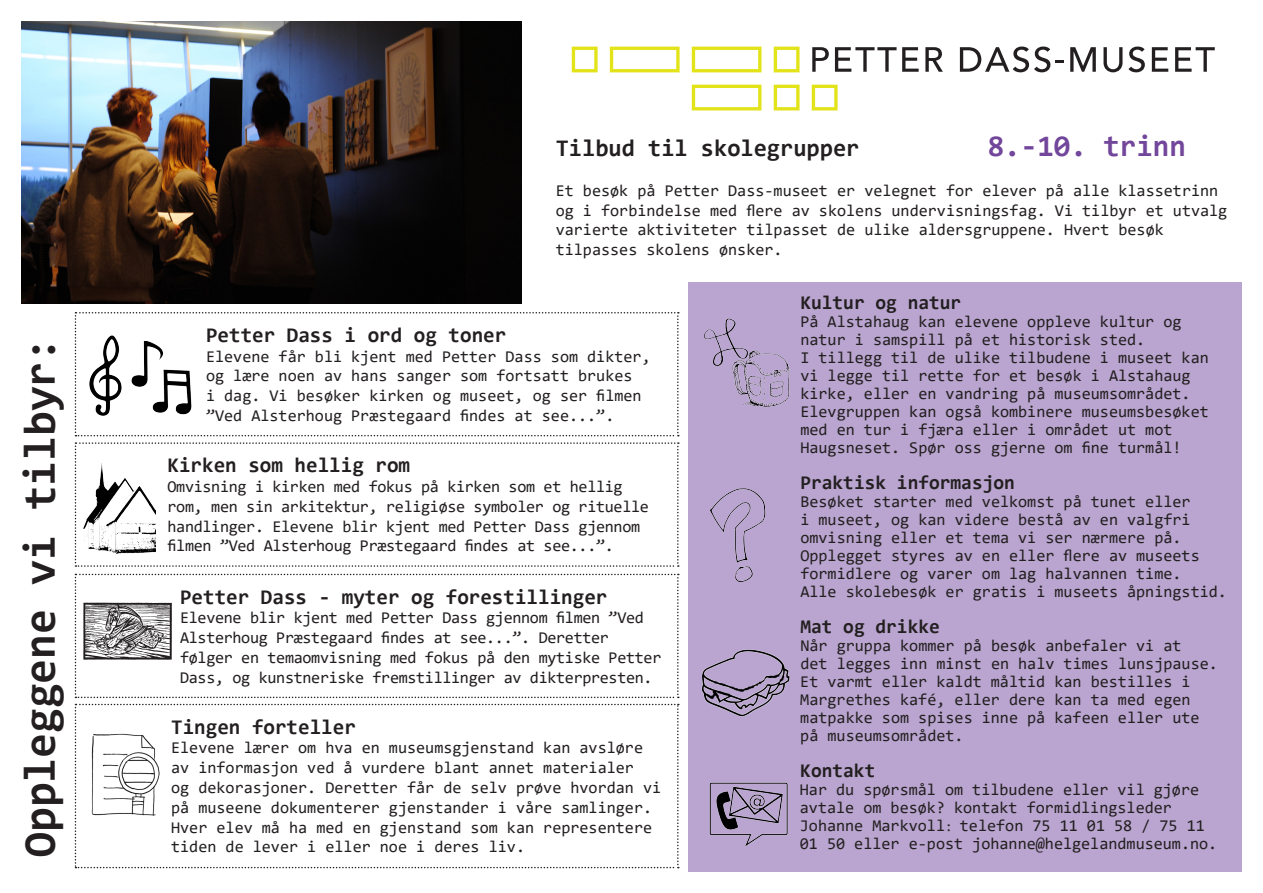
<style>
.page{position:relative;width:1263px;height:893px;background:#fff}
.page>*{position:absolute;margin:0;border:0;box-sizing:border-box;transform-origin:0 0}
.t1{font:700 45px "Consolas";color:#231f20}
.t2{font:700 30px "Consolas";color:#72469b}
.t3{font:700 24px "Consolas";color:#231f20}
.t4{font:700 21px "Consolas";color:#231f20}
.t5{font:700 19.5px "Consolas";color:#231f20}
.t6{font:16.5px/18px "Consolas";color:#231f20}
.t7{font:16.5px/19.8px "Consolas";letter-spacing:-.02em;color:#231f20}
.s1{font-size:13.5px}
</style>
<div class="page">
<svg style="left:75px;top:312px;width:604px;height:124px"></svg>
<img style="left:89px;top:335px;width:109px;height:81px">
<svg style="left:75px;top:704px;width:604px;height:164px"></svg>
<img style="left:89px;top:728px;width:74px;height:94px">
<img style="left:21px;top:21px;width:500px;height:282px">
<svg style="left:75px;top:442px;width:604px;height:125px"></svg>
<img style="left:84px;top:449px;width:71px;height:106px">
<svg style="left:812px;top:47px;width:17px;height:25px"></svg>
<svg style="left:835px;top:47px;width:61px;height:25px"></svg>
<svg style="left:902px;top:47px;width:17px;height:25px"></svg>
<svg style="left:925px;top:47px;width:18px;height:25px"></svg>
<svg style="left:960px;top:47px;width:104px;height:25px"></svg>
<svg style="left:1070px;top:47px;width:26px;height:25px"></svg>
<svg style="left:1103px;top:47px;width:19px;height:25px"></svg>
<svg style="left:1128px;top:47px;width:17px;height:25px"></svg>
<svg style="left:1152px;top:47px;width:16px;height:25px"></svg>
<svg style="left:1175px;top:47px;width:40px;height:25px"></svg>
<svg style="left:774px;top:47px;width:25px;height:25px"></svg>
<svg style="left:572px;top:47px;width:26px;height:25px"></svg>
<svg style="left:774px;top:85px;width:25px;height:25px"></svg>
<svg style="left:812px;top:85px;width:25px;height:25px"></svg>
<svg style="left:692px;top:85px;width:69px;height:25px"></svg>
<svg style="left:692px;top:47px;width:69px;height:25px"></svg>
<svg style="left:610px;top:47px;width:70px;height:25px"></svg>
<div style="left:688px;top:282px;width:554px;height:590px;background:#b9a5cf"></div>
<img style="left:701px;top:649px;width:89px;height:68px">
<img style="left:710px;top:488px;width:56px;height:94px">
<img style="left:704px;top:318px;width:86px;height:89px">
<img style="left:709px;top:782px;width:79px;height:64px">
<svg style="left:75px;top:574px;width:604px;height:124px"></svg>
<img style="left:84px;top:602px;width:88px;height:58px">
<p class="t1" style="left:11px;top:857px;width:521px;rotate:-90deg">Oppleggene vi tilbyr:</p>
<p class="t3" style="left:556px;top:133px;width:305px">Tilbud til skolegrupper</p>
<p class="t2" style="left:988px;top:127px;width:199px">8.-10. trinn</p>
<p class="t6" style="left:556px;top:180px;width:673px;line-height:19.8px">Et besøk på Petter Dass-museet er velegnet for elever på alle klassetrinn og i forbindelse med flere av skolens undervisningsfag. Vi tilbyr et utvalg varierte aktiviteter tilpasset de ulike aldersgruppene. Hvert besøk tilpasses skolens ønsker.</p>
<p class="t4" style="left:206px;top:321px;width:302px">Petter Dass i ord og toner</p>
<p class="t6" style="left:206px;top:346px;width:446px;line-height:19.8px">Elevene får bli kjent med Petter Dass som dikter, og lære noen av hans sanger som fortsatt brukes<br>i dag. Vi besøker kirken og museet, og ser filmen ”Ved Alsterhoug Præstegaard findes at see...”.</p>
<p class="t4" style="left:168px;top:452px;width:244px">Kirken som hellig rom</p>
<p class="t7" style="left:168px;top:476px;width:457px">Omvisning i kirken med fokus på kirken som et hellig</p>
<p class="t7" style="left:168px;top:496px;width:483px">rom, men sin arkitektur, religiøse symboler og rituelle handlinger. Elevene blir kjent med Petter Dass gjennom filmen ”Ved Alsterhoug Præstegaard findes at see...”.</p>
<p class="t4" style="left:180px;top:583px;width:429px">Petter Dass - myter og forestillinger</p>
<p class="t7" style="left:180px;top:608px;width:483px">Elevene blir kjent med Petter Dass gjennom filmen ”Ved Alsterhoug Præstegaard findes at see...”. Deretter følger en temaomvisning med fokus på den mytiske Petter Dass, og kunstneriske fremstillinger av dikterpresten.</p>
<p class="t4" style="left:171px;top:713px;width:186px">Tingen forteller</p>
<p class="t6" style="left:171px;top:738px;width:492px;line-height:19.8px">Elevene lærer om hva en museumsgjenstand kan avsløre av informasjon ved å vurdere blant annet materialer<br>og dekorasjoner. Deretter får de selv prøve hvordan vi på museene dokumenterer gjenstander i våre samlinger.<br>Hver elev må ha med en gjenstand som kan representere</p>
<p class="t6" style="left:171px;top:838px;width:355px">tiden de lever i eller noe i deres liv.</p>
<p class="t5" style="left:800px;top:290px;width:162px">Kultur og natur</p>
<p class="t6" style="left:800px;top:312px;width:410px">På Alstahaug kan elevene oppleve kultur og natur i samspill på et historisk sted.<br>I tillegg til de ulike tilbudene i museet kan vi legge til rette for et besøk i Alstahaug kirke, eller en vandring på museumsområdet.<br>Elevgruppen kan også kombinere museumsbesøket med en tur i fjæra eller i området ut mot Haugsneset. Spør oss gjerne om fine turmål!</p>
<p class="t5" style="left:800px;top:470px;width:216px">Praktisk informasjon</p>
<p class="t6" style="left:800px;top:492px;width:428px">Besøket starter med velkomst på tunet eller<br>i museet, og kan videre bestå av en valgfri omvisning eller et tema vi ser nærmere på.<br>Opplegget styres av en eller flere av museets formidlere og varer om lag halvannen time.<br>Alle skolebesøk er gratis i museets åpningstid.</p>
<p class="t5" style="left:800px;top:614px;width:141px">Mat og drikke</p>
<p class="t6" style="left:800px;top:636px;width:419px">Når gruppa kommer på besøk anbefaler vi at<br>det legges inn minst en halv times lunsjpause.</p>
<p class="t6" style="left:800px;top:672px;width:401px">Et varmt eller kaldt måltid kan bestilles i Margrethes kafé, eller dere kan ta med egen matpakke som spises inne på kafeen eller ute på museumsområdet.</p>
<p class="t5" style="left:800px;top:758px;width:77px">Kontakt</p>
<p class="t6" style="left:800px;top:780px;width:419px">Har du spørsmål om tilbudene eller vil gjøre avtale om besøk? kontakt formidlingsleder Johanne Markvoll<span class="s1">:</span> telefon 75 11 01 58 / 75 11<br>01 50 eller e-post johanne@helgelandmuseum.no.</p>
</div>
